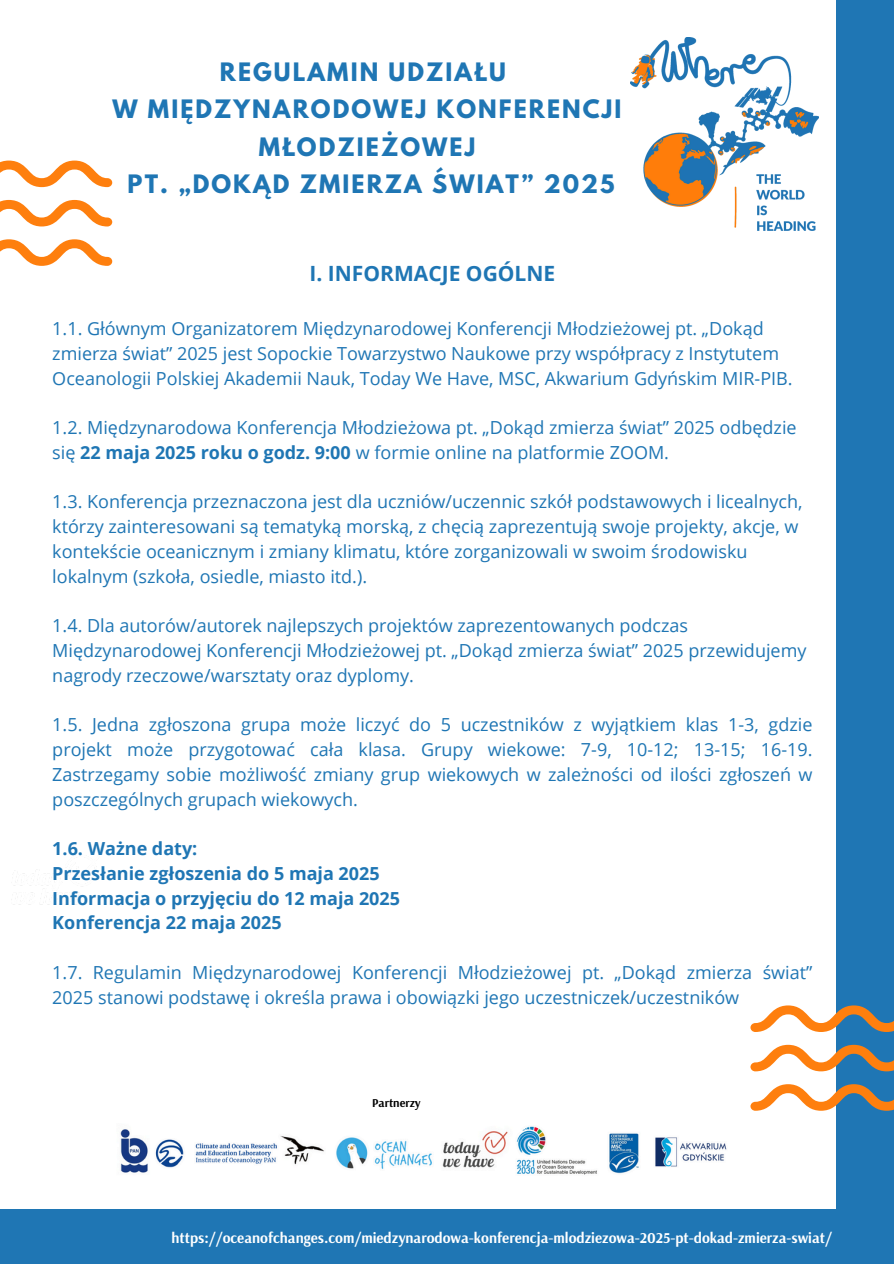
<style>
.page{position:relative;width:894px;height:1264px;background:#fff}
.page>*{position:absolute;margin:0;border:0;box-sizing:border-box;transform-origin:0 0}
.t1{font:700 22.5px/37.2px "League Spartan";letter-spacing:.095em;color:#1f76b4;text-align:center}
.t2{font:700 21px "Open Sans";color:#1f76b4}
.t3{font:18px/24.8px "Open Sans";color:#1f76b4}
.t4{font:700 18px/24.8px "Open Sans";color:#1f76b4}
.t5{font:700 15px "Arsenal";color:#fff}
.t6{font:700 12px "Arsenal";color:#000}
.s1{font-weight:700}
</style>
<div class="page">
<div style="left:0;top:0;width:893px;height:1263px;background:#1f76b4"></div>
<div style="left:0;top:0;width:835px;height:1208px;background:#fff"></div>
<img style="left:11px;top:854px;width:72px;height:51px">
<svg style="left:0;top:239px;width:112px;height:27px"></svg>
<svg style="left:0;top:200px;width:112px;height:26px"></svg>
<svg style="left:0;top:160px;width:112px;height:27px"></svg>
<img style="left:630px;top:37px;width:188px;height:194px">
<svg style="left:750px;top:1084px;width:143px;height:26px"></svg>
<svg style="left:750px;top:1044px;width:143px;height:27px"></svg>
<svg style="left:750px;top:1005px;width:143px;height:26px"></svg>
<img style="left:120px;top:1126px;width:607px;height:49px">
<p class="t1" style="left:112px;top:56px;width:510px">REGULAMIN UDZIAŁU<br>W MIĘDZYNARODOWEJ KONFERENCJI<br>MŁODZIEŻOWEJ<br>PT. „DOKĄD ZMIERZA ŚWIAT” 2025</p>
<h1 class="t2" style="left:309px;top:259px;width:247px">I. INFORMACJE OGÓLNE</h1>
<p class="t3" style="left:52px;top:316px;width:741px">1.1. Głównym Organizatorem Międzynarodowej Konferencji Młodzieżowej pt. „Dokąd zmierza świat” 2025 jest Sopockie Towarzystwo Naukowe przy współpracy z Instytutem<br>Oceanologii Polskiej Akademii Nauk, Today We Have, MSC, Akwarium Gdyńskim MIR-PIB.</p>
<h1 class="t3" style="left:52px;top:415px;width:745px">1.2. Międzynarodowa Konferencja Młodzieżowa pt. „Dokąd zmierza świat” 2025 odbędzie się <span class="s1">22 maja 2025 roku o godz. 9:00</span> w formie online na platformie ZOOM.</h1>
<h3 class="t3" style="left:52px;top:489px;width:751px">1.3. Konferencja przeznaczona jest dla uczniów/uczennic szkół podstawowych i licealnych, którzy zainteresowani są tematyką morską, z chęcią zaprezentują swoje projekty, akcje, w kontekście oceanicznym i zmiany klimatu, które zorganizowali w swoim środowisku lokalnym (szkoła, osiedle, miasto itd.).</h3>
<h3 class="t3" style="left:52px;top:613px;width:755px">1.4. Dla autorów/autorek najlepszych projektów zaprezentowanych podczas<br>Międzynarodowej Konferencji Młodzieżowej pt. „Dokąd zmierza świat” 2025 przewidujemy nagrody rzeczowe/warsztaty oraz dyplomy.</h3>
<h3 class="t3" style="left:52px;top:712px;width:761px;text-align:justify">1.5. Jedna zgłoszona grupa może liczyć do 5 uczestników z wyjątkiem klas 1-3, gdzie projekt może przygotować cała klasa. Grupy wiekowe: 7-9, 10-12; 13-15; 16-19.<br>Zastrzegamy sobie możliwość zmiany grup wiekowych w zależności od ilości zgłoszeń w poszczególnych grupach wiekowych.</h3>
<h3 class="t4" style="left:52px;top:835px;width:349px">1.6. Ważne daty:<br>Przesłanie zgłoszenia do 5 maja 2025<br>Informacja o przyjęciu do 12 maja 2025<br>Konferencja 22 maja 2025</h3>
<h3 class="t3" style="left:52px;top:959px;width:761px">1.7. Regulamin Międzynarodowej Konferencji Młodzieżowej pt. „Dokąd zmierza świat”<br>2025 stanowi podstawę i określa prawa i obowiązki jego uczestniczek/uczestników</h3>
<p class="t6" style="left:372px;top:1094px;width:50px">Partnerzy</p>
<p class="t5" style="left:171px;top:1227px;width:661px">https://oceanofchanges.com/miedzynarodowa-konferencja-mlodziezowa-2025-pt-dokad-zmierza-swiat/</p>
</div>
